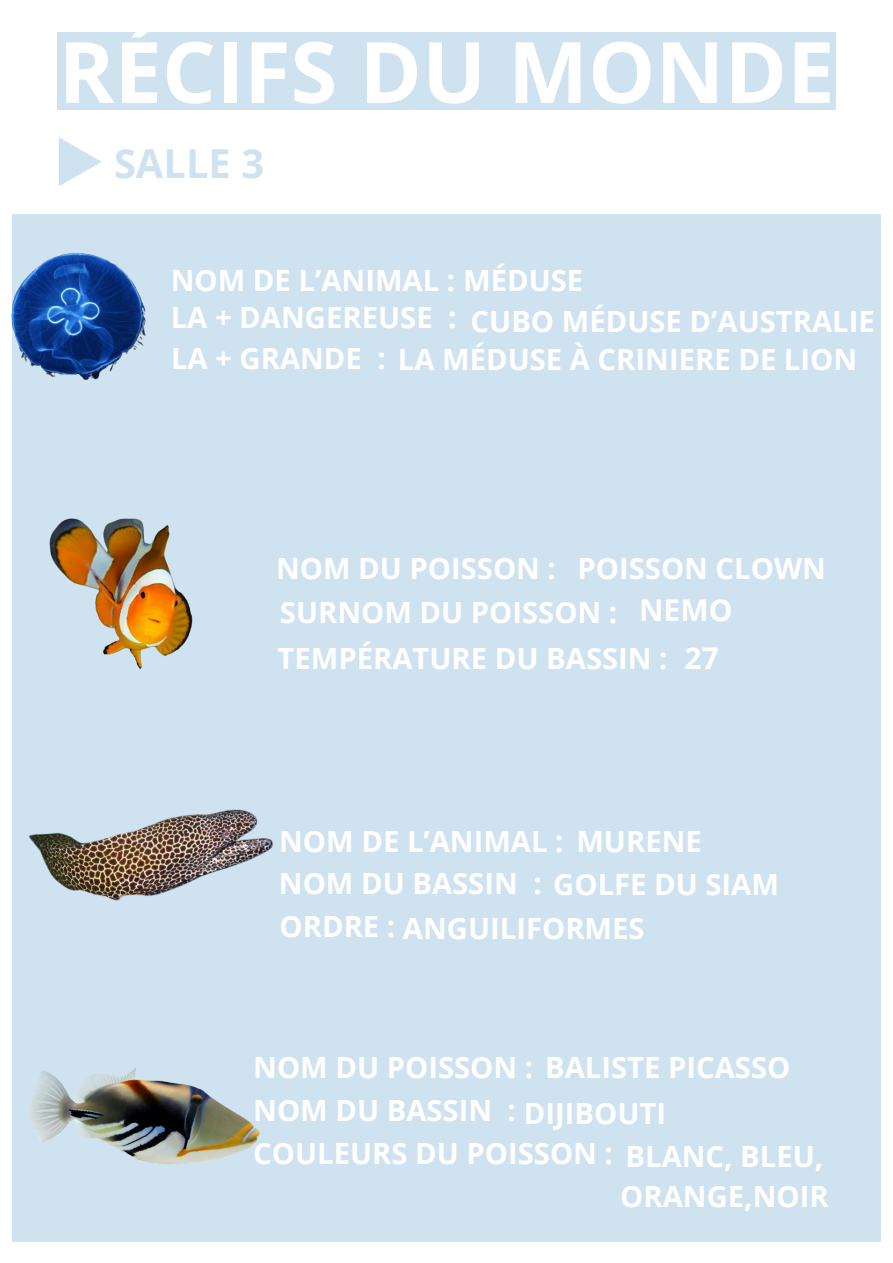
<style>
.page{position:relative;width:893px;height:1263px;background:#fff}
.page>*{position:absolute;margin:0;border:0;box-sizing:border-box;transform-origin:0 0}
.t1{font:700 84.75px "Open Sans";color:#fff}
.t2{font:700 39.9px "Open Sans";color:#cfe2f0}
.t3{font:700 30px "Open Sans";color:#fff}
.t4{font:700 29.25px/40.5px "Open Sans";color:#fff}
</style>
<div class="page">
<div style="left:12px;top:214px;width:869px;height:1028px;background:#cfe2f0"></div>
<div style="left:57px;top:32px;width:779px;height:78px;background:#cfe2f0"></div>
<svg style="left:59px;top:137px;width:43px;height:49px"></svg>
<img style="left:30px;top:1068px;width:230px;height:97px">
<img style="left:11px;top:253px;width:135px;height:127px">
<img style="left:29px;top:809px;width:244px;height:92px">
<img style="left:49px;top:518px;width:144px;height:151px">
<p class="t1" style="left:59px;top:12px;width:777px">RÉCIFS DU MONDE</p>
<p class="t2" style="left:114px;top:135px;width:152px">SALLE 3</p>
<p class="t4" style="left:171px;top:259px;width:414px">NOM DE L’ANIMAL : MÉDUSE</p>
<p class="t4" style="left:171px;top:297px;width:287px">LA + DANGEREUSE :</p>
<p class="t4" style="left:470px;top:300px;width:406px">CUBO MÉDUSE D’AUSTRALIE</p>
<p class="t4" style="left:171px;top:338px;width:687px">LA + GRANDE : LA MÉDUSE À CRINIERE DE LION</p>
<p class="t4" style="left:276px;top:547px;width:281px">NOM DU POISSON :</p>
<p class="t4" style="left:577px;top:547px;width:250px">POISSON CLOWN</p>
<p class="t4" style="left:280px;top:591px;width:339px">SURNOM DU POISSON :</p>
<p class="t3" style="left:639px;top:589px;width:95px">NEMO</p>
<p class="t4" style="left:277px;top:638px;width:391px">TEMPÉRATURE DU BASSIN :</p>
<p class="t3" style="left:684px;top:637px;width:36px">27</p>
<p class="t4" style="left:279px;top:821px;width:424px">NOM DE L’ANIMAL : MURENE</p>
<p class="t4" style="left:279px;top:862px;width:264px">NOM DU BASSIN :</p>
<p class="t4" style="left:553px;top:864px;width:227px">GOLFE DU SIAM</p>
<p class="t4" style="left:403px;top:907px;width:243px">ANGUILIFORMES</p>
<p class="t4" style="left:279px;top:905px;width:117px">ORDRE :</p>
<p class="t4" style="left:253px;top:1046px;width:539px">NOM DU POISSON : BALISTE PICASSO</p>
<p class="t4" style="left:253px;top:1089px;width:264px">NOM DU BASSIN :</p>
<p class="t4" style="left:524px;top:1092px;width:144px">DIJIBOUTI</p>
<p class="t4" style="left:620px;top:1135px;width:210px">BLANC, BLEU,<br>ORANGE,NOIR</p>
<p class="t4" style="left:253px;top:1132px;width:361px">COULEURS DU POISSON :</p>
</div>
